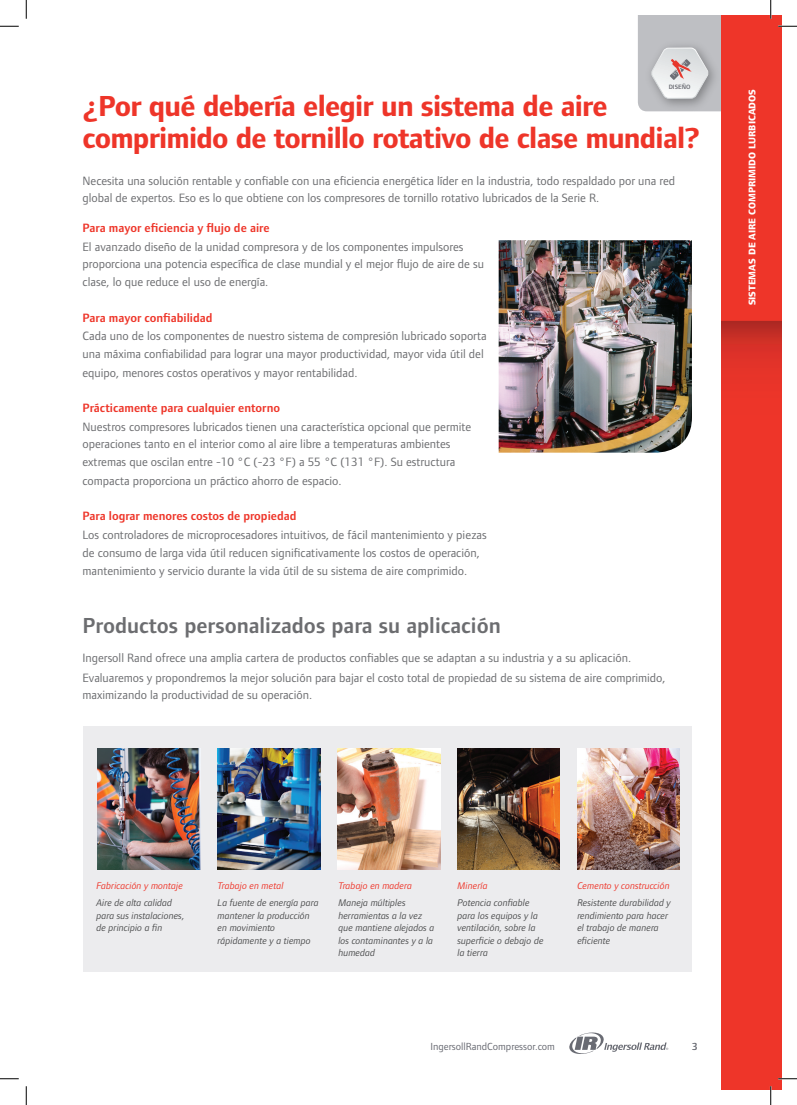
<style>
.page{position:relative;width:797px;height:1105px;background:#fff}
.page>*{position:absolute;margin:0;border:0;box-sizing:border-box;transform-origin:0 0}
.Main_Headline_Red_IR{font:700 30px/31.2px "Foundry Form Sans";letter-spacing:-.025em;color:#ee3529}
.Subhead_Grey_IR{font:600 22.5px "Foundry Form Sans";color:#6c6d70}
.Body_text__IR{font:12.5px/18.8px "Foundry Form Sans";color:#6c6d70}
.t1{font:10.62px "Foundry Form Sans";color:#696b73}
.t2{font:600 10.62px "Foundry Form Sans";color:#696b73}
.t3{font:italic 10px/12.5px "Foundry Form Sans";color:#4b4c4d}
.t4{font:italic 10px "Foundry Form Sans";color:#ee3529}
.Vertical_Page_tabs_I{font:800 10px "Foundry Form Sans";color:#fff}
.t5{font:600 6.5px "Foundry Form Sans";color:#6a6c73}
.s1{font-weight:600;color:#ee3529}
</style>
<div class="page">
<svg style="left:569px;top:1032px;width:99px;height:22px"></svg>
<div style="left:721px;top:16px;width:60px;height:1073px;background:#ee3529"></div>
<svg style="left:638px;top:16px;width:88px;height:95px"></svg>
<div style="left:83px;top:726px;width:609px;height:245px;background:#ececee"></div>
<img style="left:98px;top:749px;width:102px;height:121px">
<img style="left:218px;top:749px;width:102px;height:121px">
<img style="left:457px;top:749px;width:103px;height:121px">
<img style="left:577px;top:749px;width:102px;height:121px">
<img style="left:498px;top:240px;width:194px;height:213px">
<img style="left:337px;top:749px;width:103px;height:121px">
<svg style="left:0;top:25px;width:19px;height:2px"></svg>
<svg style="left:778px;top:25px;width:19px;height:2px"></svg>
<svg style="left:0;top:1078px;width:19px;height:1px"></svg>
<svg style="left:778px;top:1078px;width:19px;height:1px"></svg>
<svg style="left:25px;top:0;width:2px;height:19px"></svg>
<svg style="left:25px;top:1086px;width:2px;height:19px"></svg>
<svg style="left:770px;top:0;width:1px;height:19px"></svg>
<svg style="left:770px;top:1086px;width:1px;height:19px"></svg>
<p class="t5" style="left:668px;top:83px;width:23px">DISEÑO</p>
<p class="Main_Headline_Red_IR" style="left:83px;top:91px;width:619px">¿Por qué debería elegir un sistema de aire comprimido de tornillo rotativo de clase mundial?</p>
<p class="Body_text__IR" style="left:83px;top:172px;width:594px;line-height:17.5px">Necesita una solución rentable y confiable con una eficiencia energética líder en la industria, todo respaldado por una red global de expertos. Eso es lo que obtiene con los compresores de tornillo rotativo lubricados de la Serie R.</p>
<p class="Body_text__IR" style="left:83px;top:219px;width:382px"><span class="s1">Para mayor eficiencia y flujo de aire<br></span>El avanzado diseño de la unidad compresora y de los componentes impulsores</p>
<p class="Body_text__IR" style="left:83px;top:255px;width:403px;line-height:17.5px">proporciona una potencia específica de clase mundial y el mejor flujo de aire de su clase, lo que reduce el uso de energía.</p>
<p class="Body_text__IR" style="left:83px;top:308px;width:406px"><span class="s1">Para mayor confiabilidad<br></span>Cada uno de los componentes de nuestro sistema de compresión lubricado soporta</p>
<p class="Body_text__IR" style="left:83px;top:344px;width:403px">una máxima confiabilidad para lograr una mayor productividad, mayor vida útil del equipo, menores costos operativos y mayor rentabilidad.</p>
<p class="Body_text__IR" style="left:83px;top:399px;width:390px"><span class="s1">Prácticamente para cualquier entorno<br></span>Nuestros compresores lubricados tienen una característica opcional que permite</p>
<p class="Body_text__IR" style="left:83px;top:435px;width:374px;line-height:17.5px">operaciones tanto en el interior como al aire libre a temperaturas ambientes extremas que oscilan entre -10 °C (-23 °F) a 55 °C (131 °F). Su estructura</p>
<p class="Body_text__IR" style="left:83px;top:471px;width:261px">compacta proporciona un práctico ahorro de espacio.</p>
<p class="Body_text__IR" style="left:83px;top:507px;width:406px"><span class="s1">Para lograr menores costos de propiedad<br></span>Los controladores de microprocesadores intuitivos, de fácil mantenimiento y piezas</p>
<p class="Body_text__IR" style="left:83px;top:543px;width:399px">de consumo de larga vida útil reducen significativamente los costos de operación, mantenimiento y servicio durante la vida útil de su sistema de aire comprimido.</p>
<p class="Subhead_Grey_IR" style="left:83px;top:612px;width:420px">Productos personalizados para su aplicación</p>
<p class="Body_text__IR" style="left:83px;top:647px;width:584px;line-height:20px">Ingersoll Rand ofrece una amplia cartera de productos confiables que se adaptan a su industria y a su aplicación.<br>Evaluaremos y propondremos la mejor solución para bajar el costo total de propiedad de su sistema de aire comprimido,</p>
<p class="Body_text__IR" style="left:83px;top:685px;width:231px">maximizando la productividad de su operación.</p>
<p class="Vertical_Page_tabs_I" style="left:746px;top:305px;width:218px;rotate:-90deg">SISTEMAS DE AIRE COMPRIMIDO LURBICADOS</p>
<p class="t4" style="left:96px;top:880px;width:88px">Fabricación y montaje</p>
<p class="t3" style="left:96px;top:897px;width:89px">Aire de alta calidad para sus instalaciones, de principio a fin</p>
<p class="t4" style="left:218px;top:880px;width:67px">Trabajo en metal</p>
<p class="t3" style="left:218px;top:897px;width:103px">La fuente de energía para mantener la producción en movimiento rápidamente y a tiempo</p>
<p class="t4" style="left:338px;top:880px;width:75px">Trabajo en madera</p>
<p class="t3" style="left:338px;top:897px;width:97px">Maneja múltiples herramientas a la vez que mantiene alejados a los contaminantes y a la humedad</p>
<p class="t4" style="left:457px;top:880px;width:32px">Minería</p>
<p class="t3" style="left:457px;top:897px;width:88px">Potencia confiable para los equipos y la ventilación, sobre la superficie o debajo de la tierra</p>
<p class="t4" style="left:577px;top:880px;width:94px">Cemento y construcción</p>
<p class="t3" style="left:577px;top:897px;width:95px">Resistente durabilidad y rendimiento para hacer el trabajo de manera eficiente</p>
<p class="t1" style="left:430px;top:1040px;width:126px">IngersollRandCompressor.com</p>
<p class="t2" style="left:691px;top:1041px;width:8px">3</p>
</div>
